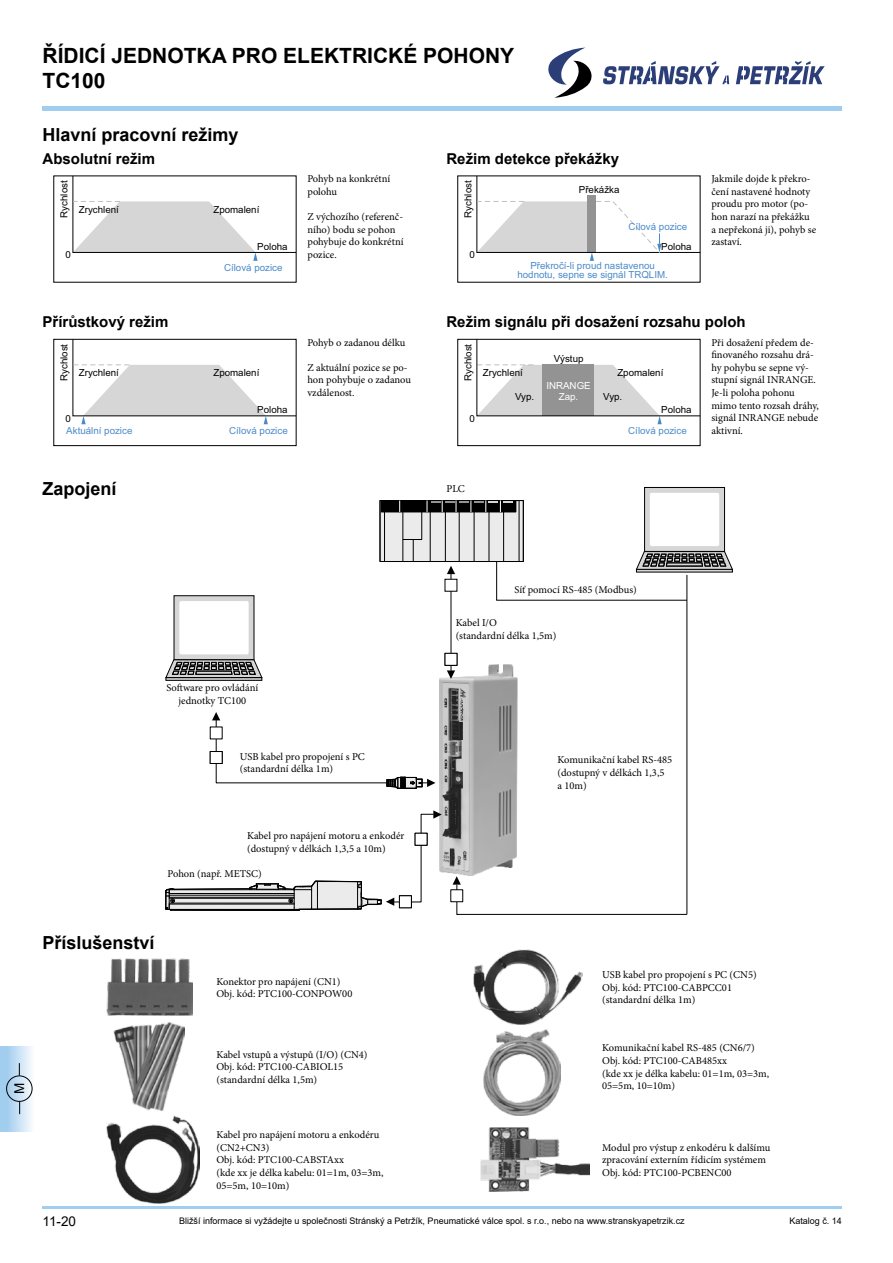
<style>
.page{position:relative;width:893px;height:1263px;background:#fff}
.page>*{position:absolute;margin:0;border:0;box-sizing:border-box;transform-origin:0 0}
.t1{font:700 21px/25.2px "Arial";color:#000}
.t2{font:700 18px "Arial";color:#000}
.t3{font:700 15px "Arial";color:#000}
.t4{font:13.5px "Arial";color:#000}
.t5{font:10.5px/12.6px "Minion Pro";color:#000}
.t6{font:9.75px "Arial";color:#000}
.t7{font:9.75px/9px "Arial";color:#4b8ac9;text-align:center}
.t8{font:9.75px "Arial";color:#fff}
.t9{font:9px "Arial";color:#000}
</style>
<div class="page">
<div style="left:43px;top:106px;width:799px;height:5px;background:#a1cdef"></div>
<svg style="left:548px;top:48px;width:44px;height:49px"></svg>
<svg style="left:603px;top:61px;width:126px;height:23px"></svg>
<svg style="left:736px;top:61px;width:89px;height:23px"></svg>
<hr style="left:43px;top:1207px;width:799px;height:2px;background:#a1cdef">
<svg style="left:0;top:1046px;width:33px;height:85px"></svg>
<div style="left:6px;top:1075px;width:26px;height:27px;border:1px solid #000;border-radius:50%"></div>
<svg style="left:19px;top:1063px;width:1px;height:12px"></svg>
<svg style="left:19px;top:1102px;width:1px;height:12px"></svg>
<img style="left:483px;top:1029px;width:77px;height:87px">
<img style="left:114px;top:1023px;width:71px;height:87px">
<img style="left:473px;top:949px;width:109px;height:76px">
<img style="left:106px;top:1116px;width:94px;height:87px">
<img style="left:106px;top:959px;width:86px;height:56px">
<img style="left:480px;top:1127px;width:109px;height:64px">
<svg style="left:72px;top:175px;width:225px;height:86px"></svg>
<div style="left:53px;top:339px;width:244px;height:107px;border:1px solid #000"></div>
<svg style="left:72px;top:339px;width:225px;height:85px"></svg>
<div style="left:457px;top:339px;width:243px;height:107px;border:1px solid #000"></div>
<svg style="left:476px;top:339px;width:224px;height:85px"></svg>
<svg style="left:476px;top:175px;width:224px;height:86px"></svg>
<img style="left:439px;top:665px;width:79px;height:210px">
<div style="left:210px;top:751px;width:12px;height:13px;border:1px solid #000"></div>
<svg style="left:212px;top:712px;width:223px;height:77px"></svg>
<hr style="left:451px;top:574px;width:1px;height:96px;background:#000">
<svg style="left:447px;top:670px;width:8px;height:9px"></svg>
<div style="left:445px;top:653px;width:12px;height:12px;background:#fff"></div>
<svg style="left:165px;top:810px;width:277px;height:101px"></svg>
<div style="left:399px;top:896px;width:12px;height:12px;background:#fff"></div>
<div style="left:399px;top:895px;width:13px;height:13px;border:1px solid #000"></div>
<div style="left:380px;top:500px;width:143px;height:61px;background:#ebebeb"></div>
<div style="left:381px;top:500px;width:135px;height:12px;background:#000"></div>
<hr style="left:384px;top:500px;width:1px;height:61px;background:#000">
<svg style="left:453px;top:876px;width:234px;height:39px"></svg>
<div style="left:451px;top:890px;width:12px;height:12px;background:#fff"></div>
<hr style="left:687px;top:575px;width:1px;height:339px;background:#000">
<div style="left:645px;top:487px;width:79px;height:64px;background:#d6d6d6"></div>
<div style="left:644px;top:487px;width:81px;height:65px;border:1px solid #000"></div>
<div style="left:650px;top:493px;width:69px;height:53px;background:#fff;border-radius:2px"></div>
<svg style="left:399px;top:500px;width:334px;height:101px"></svg>
<div style="left:174px;top:596px;width:80px;height:64px;background:#d6d6d6"></div>
<div style="left:174px;top:595px;width:80px;height:65px;border:1px solid #000"></div>
<div style="left:179px;top:601px;width:70px;height:53px;background:#fff;border-radius:2px"></div>
<div style="left:166px;top:677px;width:96px;height:4px;border:1px solid #000"></div>
<svg style="left:165px;top:659px;width:97px;height:19px"></svg>
<h1 class="t1" style="left:43px;top:43px;width:473px">ŘÍDICÍ JEDNOTKA PRO ELEKTRICKÉ POHONY<br>TC100</h1>
<h2 class="t2" style="left:43px;top:122px;width:198px">Hlavní pracovní režimy</h2>
<h3 class="t3" style="left:43px;top:148px;width:114px">Absolutní režim</h3>
<h3 class="t3" style="left:446px;top:148px;width:174px">Režim detekce překážky</h3>
<p class="t6" style="left:57px;top:218px;width:39px;rotate:-90deg">Rychlost</p>
<p class="t6" style="left:79px;top:203px;width:42px">Zrychlení</p>
<p class="t6" style="left:213px;top:203px;width:48px">Zpomalení</p>
<p class="t6" style="left:66px;top:248px;width:7px">0</p>
<p class="t6" style="left:257px;top:239px;width:32px">Poloha</p>
<p class="t7" style="left:224px;top:263px;width:60px">Cílová pozice</p>
<p class="t5" style="left:307px;top:173px;width:85px">Pohyb na konkrétní polohu</p>
<p class="t5" style="left:307px;top:210px;width:98px">Z výchozího (referenč&shy;ního) bodu se pohon pohybuje do konkrétní pozice.</p>
<p class="t6" style="left:461px;top:218px;width:39px;rotate:-90deg">Rychlost</p>
<p class="t6" style="left:469px;top:248px;width:7px">0</p>
<p class="t6" style="left:579px;top:182px;width:42px">Překážka</p>
<p class="t7" style="left:629px;top:222px;width:60px">Cílová pozice</p>
<p class="t6" style="left:661px;top:239px;width:32px">Poloha</p>
<p class="t7" style="left:517px;top:261px;width:152px">Překročí-li proud nastavenou hodnotu, sepne se signál TRQLIM.</p>
<p class="t5" style="left:711px;top:173px;width:106px">Jakmile dojde k překro&shy;čení nastavené hodnoty proudu pro motor (po&shy;hon narazí na překážku a nepřekoná ji), pohyb se zastaví.</p>
<h3 class="t3" style="left:43px;top:311px;width:127px">Přírůstkový režim</h3>
<h3 class="t3" style="left:446px;top:311px;width:301px">Režim signálu při dosažení rozsahu poloh</h3>
<p class="t6" style="left:57px;top:381px;width:39px;rotate:-90deg">Rychlost</p>
<p class="t6" style="left:79px;top:366px;width:42px">Zrychlení</p>
<p class="t6" style="left:213px;top:366px;width:48px">Zpomalení</p>
<p class="t6" style="left:66px;top:412px;width:7px">0</p>
<p class="t6" style="left:257px;top:403px;width:32px">Poloha</p>
<p class="t7" style="left:66px;top:426px;width:68px">Aktuální pozice</p>
<p class="t7" style="left:229px;top:426px;width:60px">Cílová pozice</p>
<p class="t5" style="left:307px;top:336px;width:99px">Pohyb o zadanou délku</p>
<p class="t5" style="left:307px;top:361px;width:105px">Z aktuální pozice se po&shy;hon pohybuje o zadanou vzdálenost.</p>
<p class="t6" style="left:461px;top:381px;width:39px;rotate:-90deg">Rychlost</p>
<p class="t6" style="left:469px;top:412px;width:7px">0</p>
<p class="t6" style="left:554px;top:351px;width:31px">Výstup</p>
<p class="t8" style="left:546px;top:379px;width:46px">INRANGE</p>
<p class="t6" style="left:483px;top:366px;width:42px">Zrychlení</p>
<p class="t6" style="left:617px;top:366px;width:48px">Zpomalení</p>
<p class="t6" style="left:515px;top:390px;width:21px">Vyp.</p>
<p class="t8" style="left:559px;top:390px;width:21px">Zap.</p>
<p class="t6" style="left:603px;top:390px;width:21px">Vyp.</p>
<p class="t6" style="left:661px;top:403px;width:32px">Poloha</p>
<p class="t7" style="left:628px;top:426px;width:60px">Cílová pozice</p>
<p class="t5" style="left:711px;top:336px;width:109px">Při dosažení předem de&shy;finovaného rozsahu drá&shy;hy pohybu se sepne vý&shy;stupní signál INRANGE.<br>Je-li poloha pohonu mimo tento rozsah dráhy, signál INRANGE nebude aktivní.</p>
<h2 class="t2" style="left:43px;top:476px;width:76px">Zapojení</h2>
<p class="t5" style="left:446px;top:483px;width:20px">PLC</p>
<p class="t5" style="left:166px;top:681px;width:93px;text-align:center">Software pro ovládání jednotky TC100</p>
<p class="t5" style="left:240px;top:750px;width:127px">USB kabel pro propojení s PC (standardní délka 1m)</p>
<p class="t5" style="left:247px;top:829px;width:159px">Kabel pro napájení motoru a enkodér (dostupný v délkách 1,3,5 a 10m)</p>
<p class="t5" style="left:167px;top:868px;width:96px">Pohon (např. METSC)</p>
<p class="t5" style="left:514px;top:584px;width:124px">Síť pomocí RS-485 (Modbus)</p>
<p class="t5" style="left:456px;top:617px;width:102px">Kabel I/O<br>(standardní délka 1,5m)</p>
<p class="t5" style="left:557px;top:754px;width:116px">Komunikační kabel RS-485 (dostupný v délkách 1,3,5<br>a 10m)</p>
<p class="t4" style="left:10px;top:1094px;width:13px;rotate:-90deg">M</p>
<h2 class="t2" style="left:43px;top:930px;width:114px">Příslušenství</h2>
<p class="t5" style="left:216px;top:975px;width:137px">Konektor pro napájení (CN1)<br>Obj. kód: PTC100-CONPOW00</p>
<p class="t5" style="left:216px;top:1048px;width:153px">Kabel vstupů a výstupů (I/O) (CN4)<br>Obj. kód: PTC100-CABIOL15 (standardní délka 1,5m)</p>
<p class="t5" style="left:216px;top:1128px;width:169px">Kabel pro napájení motoru a enkodéru (CN2+CN3)<br>Obj. kód: PTC100-CABSTAxx<br>(kde xx je délka kabelu: 01=1m, 03=3m,<br>05=5m, 10=10m)</p>
<p class="t5" style="left:602px;top:969px;width:156px">USB kabel pro propojení s PC (CN5)<br>Obj. kód: PTC100-CABPCC01 (standardní délka 1m)</p>
<p class="t5" style="left:602px;top:1042px;width:169px">Komunikační kabel RS-485 (CN6/7)<br>Obj. kód: PTC100-CAB485xx<br>(kde xx je délka kabelu: 01=1m, 03=3m,<br>05=5m, 10=10m)</p>
<p class="t5" style="left:602px;top:1141px;width:170px">Modul pro výstup z enkodéru k dalšímu zpracování externím řídicím systémem<br>Obj. kód: PTC100-PCBENC00</p>
<p class="t4" style="left:43px;top:1211px;width:35px">11-20</p>
<p class="t9" style="left:179px;top:1214px;width:507px">Bližší informace si vyžádejte u společnosti Stránský a Petržík, Pneumatické válce spol. s r.o., nebo na www.stranskyapetrzik.cz</p>
<p class="t9" style="left:789px;top:1214px;width:54px">Katalog č. 14</p>
</div>
